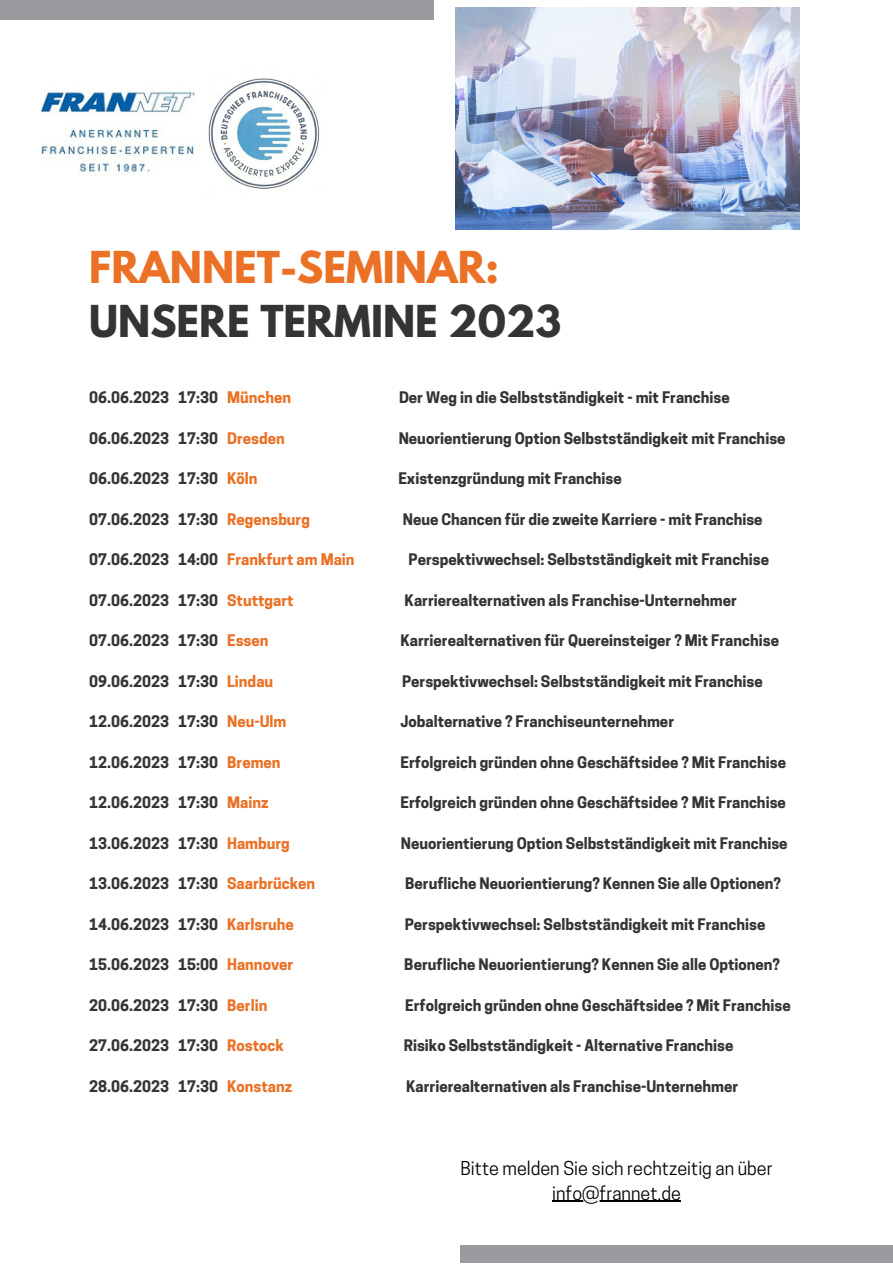
<style>
.page{position:relative;width:893px;height:1264px;background:#fff}
.page>*{position:absolute;margin:0;border:0;box-sizing:border-box;transform-origin:0 0}
.t1{font:700 39px "League Spartan";color:#343434}
.t2{font:700 39px "League Spartan";color:#ea7125}
.t3{font:18px/24.8px "Cooper Hewitt";color:#000;text-align:center}
.t4{font:700 15px "Cooper Hewitt";color:#343434}
.s1{color:#ea7125}
</style>
<div class="page">
<div style="left:460px;top:1245px;width:432px;height:17px;background:#9a9a9f"></div>
<div style="left:0;top:0;width:434px;height:20px;background:#9a9a9f"></div>
<img style="left:455px;top:7px;width:344px;height:222px">
<img style="left:208px;top:70px;width:112px;height:119px">
<img style="left:41px;top:91px;width:153px;height:85px">
<hr style="left:552px;top:1200px;width:128px;height:1px;background:#000">
<h1 class="t2" style="left:89px;top:247px;width:411px">FRANNET-SEMINAR:</h1>
<h1 class="t1" style="left:89px;top:301px;width:473px">UNSERE TERMINE 2023</h1>
<p class="t4" style="left:89px;top:392px;width:203px">06.06.2023 17:30 <span class="s1">München</span></p>
<p class="t4" style="left:399px;top:392px;width:332px">Der Weg in die Selbstständigkeit - mit Franchise</p>
<p class="t4" style="left:89px;top:432px;width:197px">06.06.2023 17:30 <span class="s1">Dresden</span></p>
<p class="t4" style="left:399px;top:432px;width:388px">Neuorientierung Option Selbstständigkeit mit Franchise</p>
<p class="t4" style="left:89px;top:473px;width:170px">06.06.2023 17:30 <span class="s1">Köln</span></p>
<p class="t4" style="left:398px;top:473px;width:225px">Existenzgründung mit Franchise</p>
<p class="t4" style="left:89px;top:513px;width:222px">07.06.2023 17:30 <span class="s1">Regensburg</span></p>
<p class="t4" style="left:403px;top:513px;width:361px">Neue Chancen für die zweite Karriere - mit Franchise</p>
<p class="t4" style="left:89px;top:554px;width:267px">07.06.2023 14:00 <span class="s1">Frankfurt am Main</span></p>
<p class="t4" style="left:408px;top:554px;width:362px">Perspektivwechsel: Selbstständigkeit mit Franchise</p>
<p class="t4" style="left:89px;top:594px;width:206px">07.06.2023 17:30 <span class="s1">Stuttgart</span></p>
<p class="t4" style="left:404px;top:594px;width:333px">Karrierealternativen als Franchise-Unternehmer</p>
<p class="t4" style="left:89px;top:635px;width:181px">07.06.2023 17:30 <span class="s1">Essen</span></p>
<p class="t4" style="left:400px;top:635px;width:380px">Karrierealternativen für Quereinsteiger ? Mit Franchise</p>
<p class="t4" style="left:89px;top:675px;width:185px">09.06.2023 17:30 <span class="s1">Lindau</span></p>
<p class="t4" style="left:402px;top:675px;width:362px">Perspektivwechsel: Selbstständigkeit mit Franchise</p>
<p class="t4" style="left:89px;top:716px;width:199px">12.06.2023 17:30 <span class="s1">Neu-Ulm</span></p>
<p class="t4" style="left:400px;top:716px;width:275px">Jobalternative ? Franchiseunternehmer</p>
<p class="t4" style="left:89px;top:756px;width:193px">12.06.2023 17:30 <span class="s1">Bremen</span></p>
<p class="t4" style="left:400px;top:756px;width:387px">Erfolgreich gründen ohne Geschäftsidee ? Mit Franchise</p>
<p class="t4" style="left:89px;top:797px;width:181px">12.06.2023 17:30 <span class="s1">Mainz</span></p>
<p class="t4" style="left:400px;top:797px;width:387px">Erfolgreich gründen ohne Geschäftsidee ? Mit Franchise</p>
<p class="t4" style="left:89px;top:837px;width:202px">13.06.2023 17:30 <span class="s1">Hamburg</span></p>
<p class="t4" style="left:401px;top:837px;width:388px">Neuorientierung Option Selbstständigkeit mit Franchise</p>
<p class="t4" style="left:89px;top:878px;width:227px">13.06.2023 17:30 <span class="s1">Saarbrücken</span></p>
<p class="t4" style="left:405px;top:878px;width:377px">Berufliche Neuorientierung? Kennen Sie alle Optionen?</p>
<p class="t4" style="left:89px;top:918px;width:206px">14.06.2023 17:30 <span class="s1">Karlsruhe</span></p>
<p class="t4" style="left:405px;top:918px;width:362px">Perspektivwechsel: Selbstständigkeit mit Franchise</p>
<p class="t4" style="left:89px;top:958px;width:205px">15.06.2023 15:00 <span class="s1">Hannover</span></p>
<p class="t4" style="left:404px;top:958px;width:377px">Berufliche Neuorientierung? Kennen Sie alle Optionen?</p>
<p class="t4" style="left:89px;top:999px;width:179px">20.06.2023 17:30 <span class="s1">Berlin</span></p>
<p class="t4" style="left:405px;top:999px;width:387px">Erfolgreich gründen ohne Geschäftsidee ? Mit Franchise</p>
<p class="t4" style="left:89px;top:1039px;width:196px">27.06.2023 17:30 <span class="s1">Rostock</span></p>
<p class="t4" style="left:403px;top:1039px;width:331px">Risiko Selbstständigkeit - Alternative Franchise</p>
<p class="t4" style="left:89px;top:1080px;width:204px">28.06.2023 17:30 <span class="s1">Konstanz</span></p>
<p class="t4" style="left:406px;top:1080px;width:333px">Karrierealternativen als Franchise-Unternehmer</p>
<p class="t3" style="left:460px;top:1157px;width:314px">Bitte melden Sie sich rechtzeitig an über info@frannet.de</p>
</div>
